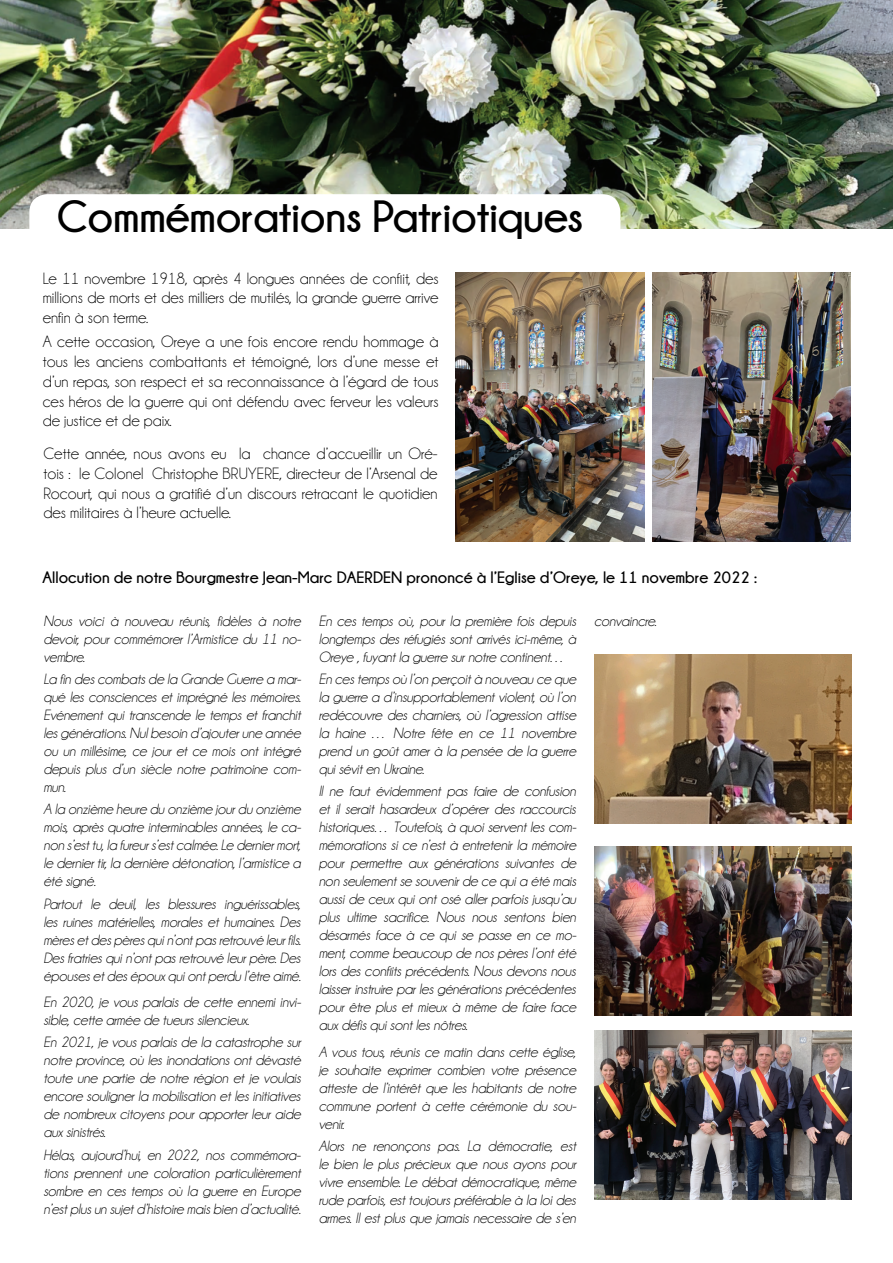
<style>
.page{position:relative;width:893px;height:1263px;background:#fff}
.page>*{position:absolute;margin:0;border:0;box-sizing:border-box;transform-origin:0 0}
.t1{font:700 45px "Champagne&Limousines";letter-spacing:-.01em;color:#000}
.t2{font:16.5px/19.8px "Champagne&Limousines";color:#000;text-align:justify}
.t3{font:700 16.5px "Champagne&Limousines";color:#000}
.t4{font:italic 15px/18px "Champagne&Limousines";letter-spacing:-.01em;color:#000;text-align:justify}
</style>
<div class="page">
<img style="left:0;top:0;width:893px;height:228px">
<img style="left:455px;top:272px;width:189px;height:269px">
<div style="left:29px;top:194px;width:591px;height:68px;background:#fff;border-radius:18px"></div>
<img style="left:653px;top:272px;width:197px;height:269px">
<img style="left:594px;top:1030px;width:257px;height:169px">
<img style="left:594px;top:846px;width:257px;height:169px">
<img style="left:594px;top:654px;width:257px;height:169px">
<h1 class="t1" style="left:57px;top:192px;width:528px">Commémorations Patriotiques</h1>
<p class="t2" style="left:43px;top:268px;width:397px">Le 11 novembre 1918, après 4 longues années de conflit, des millions de morts et des milliers de mutilés, la grande guerre arrive enfin à son terme.</p>
<p class="t2" style="left:43px;top:332px;width:397px">A cette occasion, Oreye a une fois encore rendu hommage à tous les anciens combattants et témoigné, lors d’une messe et d’un repas, son respect et sa reconnaissance à l’égard de tous ces héros de la guerre qui ont défendu avec ferveur les valeurs de justice et de paix.</p>
<p class="t2" style="left:43px;top:444px;width:396px">Cette année, nous avons eu la chance d’accueillir un Oré&shy;tois : le Colonel Christophe BRUYERE, directeur de l’Arsenal de Rocourt, qui nous a gratifié d’un discours retracant le quotidien des militaires à l’heure actuelle.</p>
<p class="t3" style="left:43px;top:568px;width:716px">Allocution de notre Bourgmestre Jean-Marc DAERDEN prononcé à l’Eglise d’Oreye, le 11 novembre 2022 :</p>
<p class="t4" style="left:43px;top:612px;width:259px">Nous voici à nouveau réunis, fidèles à notre devoir, pour commémorer l’Armistice du 11 no&shy;vembre.</p>
<p class="t4" style="left:43px;top:670px;width:259px">La fin des combats de la Grande Guerre a mar&shy;qué les consciences et imprégné les mémoires.<br>Evénement qui transcende le temps et franchit les générations. Nul besoin d’ajouter une année ou un millésime, ce jour et ce mois ont intégré depuis plus d’un siècle notre patrimoine com&shy;mun.</p>
<p class="t4" style="left:43px;top:800px;width:259px">A la onzième heure du onzième jour du onzième mois, après quatre interminables années, le ca&shy;non s’est tu, la fureur s’est calmée. Le dernier mort, le dernier tir, la dernière détonation, l’armistice a été signé.</p>
<p class="t4" style="left:43px;top:895px;width:259px">Partout le deuil, les blessures inguérissables, les ruines matérielles, morales et humaines. Des mères et des pères qui n’ont pas retrouvé leur fils.<br>Des fratries qui n’ont pas retrouvé leur père. Des épouses et des époux qui ont perdu l’être aimé.</p>
<p class="t4" style="left:43px;top:993px;width:259px">En 2020, je vous parlais de cette ennemi invi&shy;sible, cette armée de tueurs silencieux.</p>
<p class="t4" style="left:43px;top:1033px;width:259px">En 2021, je vous parlais de la catastrophe sur notre province, où les inondations ont dévasté toute une partie de notre région et je voulais encore souligner la mobilisation et les initiatives de nombreux citoyens pour apporter leur aide aux sinistrés.</p>
<p class="t4" style="left:43px;top:1146px;width:259px">Hélas, aujourd’hui, en 2022, nos commémora&shy;tions prennent une coloration particulièrement sombre en ces temps où la guerre en Europe n’est plus un sujet d’histoire mais bien d’actualité.</p>
<p class="t4" style="left:319px;top:612px;width:259px">En ces temps où, pour la première fois depuis longtemps des réfugiés sont arrivés ici-même, à Oreye , fuyant la guerre sur notre continent…</p>
<p class="t4" style="left:319px;top:670px;width:259px">En ces temps où l’on perçoit à nouveau ce que la guerre a d’insupportablement violent, où l’on redécouvre des charniers, où l’agression attise la haine … Notre fête en ce 11 novembre prend un goût amer à la pensée de la guerre qui sévit en Ukraine.</p>
<p class="t4" style="left:319px;top:782px;width:259px">Il ne faut évidemment pas faire de confusion et il serait hasardeux d’opérer des raccourcis historiques… Toutefois, à quoi servent les com&shy;mémorations si ce n’est à entretenir la mémoire pour permettre aux générations suivantes de non seulement se souvenir de ce qui a été mais aussi de ceux qui ont osé aller parfois jusqu’au plus ultime sacrifice. Nous nous sentons bien désarmés face à ce qui se passe en ce mo&shy;ment, comme beaucoup de nos pères l’ont été lors des conflits précédents. Nous devons nous laisser instruire par les générations précédentes pour être plus et mieux à même de faire face aux défis qui sont les nôtres.</p>
<p class="t4" style="left:319px;top:1043px;width:259px">A vous tous, réunis ce matin dans cette église, je souhaite exprimer combien votre présence atteste de l’intérêt que les habitants de notre commune portent à cette cérémonie du sou&shy;venir.</p>
<p class="t4" style="left:319px;top:1137px;width:259px">Alors ne renonçons pas. La démocratie, est le bien le plus précieux que nous ayons pour vivre ensemble. Le débat démocratique, même rude parfois, est toujours préférable à la loi des armes. Il est plus que jamais necessaire de s’en</p>
<p class="t4" style="left:594px;top:612px;width:64px">convaincre.</p>
</div>
